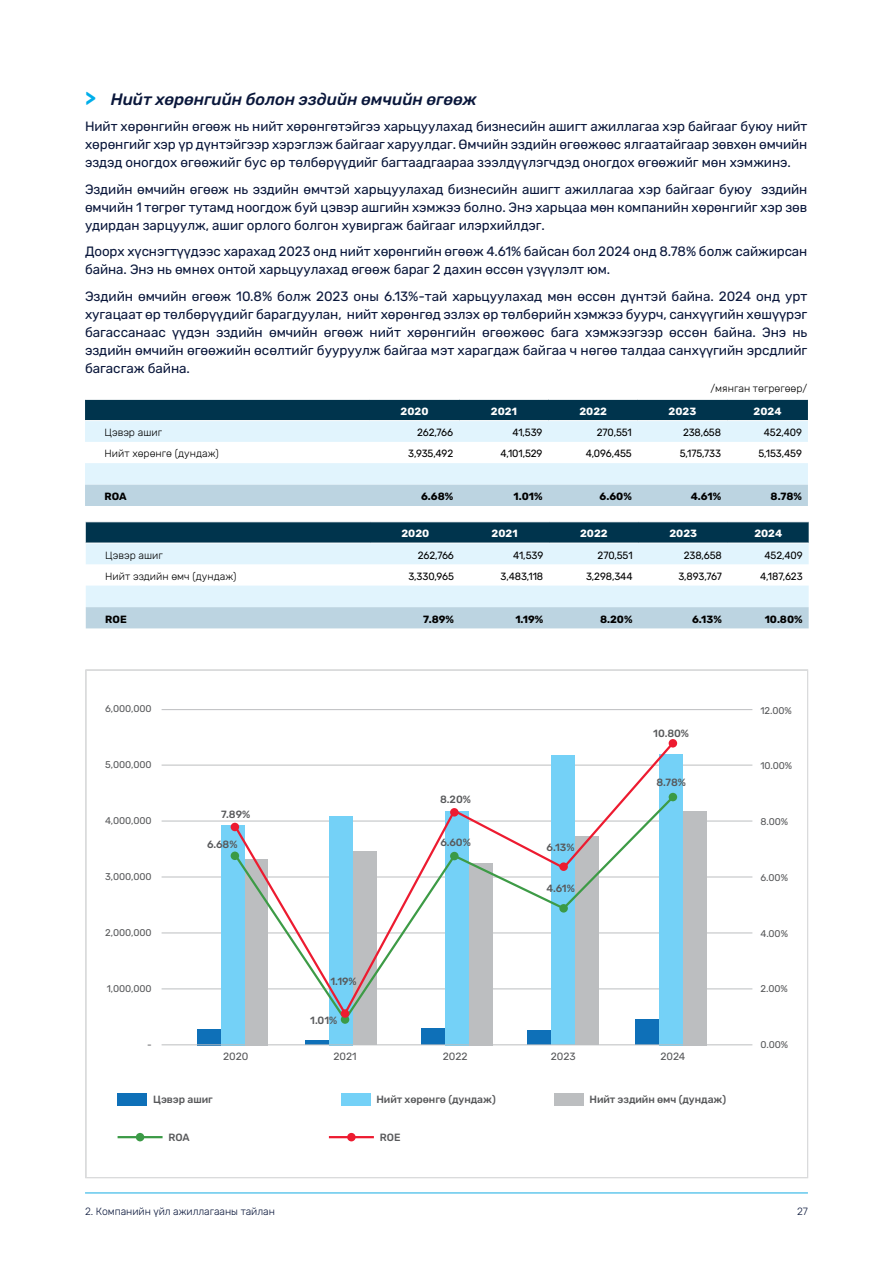
<style>
.page{position:relative;width:893px;height:1263px;background:#fff}
.page>*{position:absolute;margin:0;border:0;box-sizing:border-box;transform-origin:0 0}
.t1{font:italic 500 16.5px "Rubik";letter-spacing:-.005em;color:#0a173b}
.t2{font:13.5px/18px "Rubik";letter-spacing:-.005em;color:#0a173b;text-align:justify}
.t3{font:10.5px "Rubik";letter-spacing:-.01em;color:#000;scale:.95 1}
.t4{font:500 10.5px "Rubik";letter-spacing:-.005em;color:#58595b}
.t5{font:300 10.5px "Rubik";color:#000}
.t6{font:700 10.5px "Rubik";color:#000}
.t7{font:700 10.5px "Rubik";color:#fff}
.t8{font:300 10.5px "Rubik";letter-spacing:-.005em;color:#0a173b}
.t9{font:10.5px "Rubik";letter-spacing:-.005em;color:#58595b}
.t10{font:9.75px "Rubik";letter-spacing:-.005em;color:#58595b}
.s1{font-weight:700;font-style:normal;font-size:21px;color:#00aeea}
</style>
<div class="page">
<hr style="left:85px;top:1192px;width:723px;height:1px;background:#16ace3">
<svg style="left:86px;top:522px;width:723px;height:42px;background:#7295a6"></svg>
<svg style="left:86px;top:586px;width:723px;height:42px;background:#cee4ef"></svg>
<hr style="left:86px;top:543px;width:285px;height:1px;background:#fff">
<hr style="left:371px;top:543px;width:89px;height:1px;background:#fff">
<hr style="left:460px;top:543px;width:89px;height:1px;background:#fff">
<hr style="left:549px;top:543px;width:90px;height:1px;background:#fff">
<hr style="left:639px;top:543px;width:89px;height:1px;background:#fff">
<hr style="left:728px;top:543px;width:81px;height:1px;background:#fff">
<svg style="left:85px;top:670px;width:723px;height:508px"></svg>
<svg style="left:233px;top:1018px;width:443px;height:5px"></svg>
<div style="left:231px;top:851px;width:8px;height:9px;background:#3b9a46;border-radius:50%"></div>
<div style="left:341px;top:1015px;width:8px;height:9px;background:#3b9a46;border-radius:50%"></div>
<svg style="left:233px;top:740px;width:443px;height:278px"></svg>
<div style="left:231px;top:823px;width:8px;height:8px;background:#ed1b30;border-radius:50%"></div>
<div style="left:341px;top:1009px;width:8px;height:9px;background:#ed1b30;border-radius:50%"></div>
<div style="left:450px;top:808px;width:9px;height:8px;background:#ed1b30;border-radius:50%"></div>
<div style="left:559px;top:862px;width:9px;height:9px;background:#ed1b30;border-radius:50%"></div>
<div style="left:669px;top:739px;width:8px;height:8px;background:#ed1b30;border-radius:50%"></div>
<div style="left:136px;top:1133px;width:8px;height:8px;background:#3b9a46;border-radius:50%"></div>
<div style="left:347px;top:1133px;width:9px;height:8px;background:#ed1b30;border-radius:50%"></div>
<hr style="left:118px;top:1136px;width:45px;height:2px;background:#3b9a46">
<hr style="left:329px;top:1136px;width:45px;height:2px;background:#ed1b30">
<svg style="left:85px;top:400px;width:723px;height:42px;background:#7396a7"></svg>
<svg style="left:85px;top:463px;width:723px;height:43px;background:#cee4ef"></svg>
<hr style="left:85px;top:420px;width:285px;height:1px;background:#fff">
<hr style="left:370px;top:420px;width:89px;height:1px;background:#fff">
<hr style="left:459px;top:420px;width:90px;height:1px;background:#fff">
<hr style="left:549px;top:420px;width:89px;height:1px;background:#fff">
<hr style="left:638px;top:420px;width:89px;height:1px;background:#fff">
<hr style="left:727px;top:420px;width:81px;height:1px;background:#fff">
<p class="t1" style="left:85px;top:87px;width:393px"><span class="s1">&gt;</span> Нийт хөрөнгийн болон эздийн өмчийн өгөөж</p>
<p class="t2" style="left:85px;top:118px;width:724px">Нийт хөрөнгийн өгөөж нь нийт хөрөнгөтэйгээ харьцуулахад бизнесийн ашигт ажиллагаа хэр байгааг буюу нийт хөрөнгийг хэр үр дүнтэйгээр хэрэглэж байгааг харуулдаг. Өмчийн эздийн өгөөжөөс ялгаатайгаар зөвхөн өмчийн эздэд оногдох өгөөжийг бус өр төлбөрүүдийг багтаадгаараа зээлдүүлэгчдэд оногдох өгөөжийг мөн хэмжинэ.</p>
<p class="t2" style="left:85px;top:181px;width:724px">Эздийн өмчийн өгөөж нь эздийн өмчтэй харьцуулахад бизнесийн ашигт ажиллагаа хэр байгааг буюу эздийн өмчийн 1 төгрөг тутамд ноогдож буй цэвэр ашгийн хэмжээ болно. Энэ харьцаа мөн компанийн хөрөнгийг хэр зөв удирдан зарцуулж, ашиг орлого болгон хувиргаж байгааг илэрхийлдэг.</p>
<p class="t2" style="left:85px;top:243px;width:724px">Доорх хүснэгтүүдээс харахад 2023 онд нийт хөрөнгийн өгөөж 4.61% байсан бол 2024 онд 8.78% болж сайжирсан байна. Энэ нь өмнөх онтой харьцуулахад өгөөж бараг 2 дахин өссөн үзүүлэлт юм.</p>
<p class="t2" style="left:85px;top:288px;width:724px">Эздийн өмчийн өгөөж 10.8% болж 2023 оны 6.13%-тай харьцуулахад мөн өссөн дүнтэй байна. 2024 онд урт хугацаат өр төлбөрүүдийг барагдуулан, нийт хөрөнгөд эзлэх өр төлбөрийн хэмжээ буурч, санхүүгийн хөшүүрэг багассанаас үүдэн эздийн өмчийн өгөөж нийт хөрөнгийн өгөөжөөс бага хэмжээгээр өссөн байна. Энэ нь эздийн өмчийн өгөөжийн өсөлтийг бууруулж байгаа мэт харагдаж байгаа ч нөгөө талдаа санхүүгийн эрсдлийг багасгаж байна.</p>
<p class="t5" style="left:710px;top:381px;width:98px">/мянган төгрөгөөр/</p>
<p class="t7" style="left:401px;top:405px;width:29px">2020</p>
<p class="t7" style="left:491px;top:405px;width:28px">2021</p>
<p class="t7" style="left:579px;top:405px;width:29px">2022</p>
<p class="t7" style="left:669px;top:405px;width:29px">2023</p>
<p class="t7" style="left:754px;top:405px;width:29px">2024</p>
<p class="t5" style="left:105px;top:425px;width:59px">Цэвэр ашиг</p>
<p class="t3" style="left:417px;top:425px;width:40px">262,766</p>
<p class="t3" style="left:512px;top:425px;width:33px">41,539</p>
<p class="t3" style="left:597px;top:425px;width:38px">270,551</p>
<p class="t3" style="left:683px;top:425px;width:42px">238,658</p>
<p class="t3" style="left:764px;top:425px;width:42px">452,409</p>
<p class="t5" style="left:105px;top:446px;width:116px">Нийт хөрөнгө (дундаж)</p>
<p class="t3" style="left:408px;top:446px;width:49px">3,935,492</p>
<p class="t3" style="left:500px;top:446px;width:46px">4,101,529</p>
<p class="t3" style="left:586px;top:446px;width:50px">4,096,455</p>
<p class="t3" style="left:680px;top:446px;width:45px">5,175,733</p>
<p class="t3" style="left:758px;top:446px;width:47px">5,153,459</p>
<p class="t6" style="left:105px;top:490px;width:24px">ROA</p>
<p class="t6" style="left:421px;top:490px;width:34px">6.68%</p>
<p class="t6" style="left:514px;top:490px;width:30px">1.01%</p>
<p class="t6" style="left:600px;top:490px;width:34px">6.60%</p>
<p class="t6" style="left:691px;top:490px;width:32px">4.61%</p>
<p class="t6" style="left:771px;top:490px;width:33px">8.78%</p>
<p class="t7" style="left:401px;top:528px;width:29px">2020</p>
<p class="t7" style="left:492px;top:528px;width:28px">2021</p>
<p class="t7" style="left:580px;top:528px;width:29px">2022</p>
<p class="t7" style="left:669px;top:528px;width:29px">2023</p>
<p class="t7" style="left:754px;top:528px;width:29px">2024</p>
<p class="t5" style="left:105px;top:547px;width:59px">Цэвэр ашиг</p>
<p class="t3" style="left:418px;top:547px;width:40px">262,766</p>
<p class="t3" style="left:513px;top:547px;width:33px">41,539</p>
<p class="t3" style="left:598px;top:547px;width:38px">270,551</p>
<p class="t3" style="left:684px;top:547px;width:42px">238,658</p>
<p class="t3" style="left:764px;top:547px;width:42px">452,409</p>
<p class="t5" style="left:105px;top:569px;width:133px">Нийт эздийн өмч (дундаж)</p>
<p class="t3" style="left:408px;top:568px;width:50px">3,330,965</p>
<p class="t3" style="left:500px;top:568px;width:47px">3,483,118</p>
<p class="t3" style="left:586px;top:568px;width:51px">3,298,344</p>
<p class="t3" style="left:678px;top:568px;width:47px">3,893,767</p>
<p class="t3" style="left:760px;top:568px;width:46px">4,187,623</p>
<p class="t6" style="left:105px;top:613px;width:23px">ROE</p>
<p class="t6" style="left:423px;top:613px;width:32px">7.89%</p>
<p class="t6" style="left:515px;top:613px;width:29px">1.19%</p>
<p class="t6" style="left:600px;top:613px;width:34px">8.20%</p>
<p class="t6" style="left:692px;top:613px;width:31px">6.13%</p>
<p class="t6" style="left:765px;top:613px;width:39px">10.80%</p>
<p class="t10" style="left:105px;top:702px;width:48px">6,000,000</p>
<p class="t10" style="left:760px;top:703px;width:33px">12.00%</p>
<p class="t4" style="left:653px;top:725px;width:37px">10.80%</p>
<p class="t10" style="left:105px;top:757px;width:48px">5,000,000</p>
<p class="t10" style="left:760px;top:759px;width:33px">10.00%</p>
<p class="t4" style="left:656px;top:775px;width:31px">8.78%</p>
<p class="t4" style="left:440px;top:791px;width:32px">8.20%</p>
<p class="t10" style="left:105px;top:813px;width:48px">4,000,000</p>
<p class="t4" style="left:221px;top:806px;width:30px">7.89%</p>
<p class="t10" style="left:760px;top:815px;width:29px">8.00%</p>
<p class="t4" style="left:207px;top:836px;width:32px">6.68%</p>
<p class="t4" style="left:440px;top:835px;width:32px">6.60%</p>
<p class="t4" style="left:547px;top:839px;width:29px">6.13%</p>
<p class="t10" style="left:105px;top:869px;width:48px">3,000,000</p>
<p class="t10" style="left:760px;top:870px;width:29px">6.00%</p>
<p class="t4" style="left:546px;top:880px;width:30px">4.61%</p>
<p class="t10" style="left:105px;top:925px;width:48px">2,000,000</p>
<p class="t10" style="left:760px;top:926px;width:29px">4.00%</p>
<p class="t10" style="left:107px;top:982px;width:46px">1,000,000</p>
<p class="t4" style="left:331px;top:974px;width:28px">1.19%</p>
<p class="t10" style="left:760px;top:982px;width:29px">2.00%</p>
<p class="t4" style="left:310px;top:1013px;width:29px">1.01%</p>
<p class="t10" style="left:147px;top:1038px;width:6px">-</p>
<p class="t10" style="left:760px;top:1038px;width:29px">0.00%</p>
<p class="t9" style="left:223px;top:1048px;width:27px">2020</p>
<p class="t9" style="left:333px;top:1048px;width:25px">2021</p>
<p class="t9" style="left:443px;top:1048px;width:26px">2022</p>
<p class="t9" style="left:551px;top:1048px;width:26px">2023</p>
<p class="t9" style="left:660px;top:1048px;width:26px">2024</p>
<p class="t4" style="left:153px;top:1091px;width:61px">Цэвэр ашиг</p>
<p class="t4" style="left:376px;top:1091px;width:121px">Нийт хөрөнгө (дундаж)</p>
<p class="t4" style="left:589px;top:1091px;width:138px">Нийт эздийн өмч (дундаж)</p>
<p class="t4" style="left:169px;top:1129px;width:23px">ROA</p>
<p class="t4" style="left:380px;top:1129px;width:22px">ROE</p>
<p class="t8" style="left:85px;top:1204px;width:191px">2. Компанийн үйл ажиллагааны тайлан</p>
<p class="t8" style="left:797px;top:1204px;width:12px">27</p>
</div>
